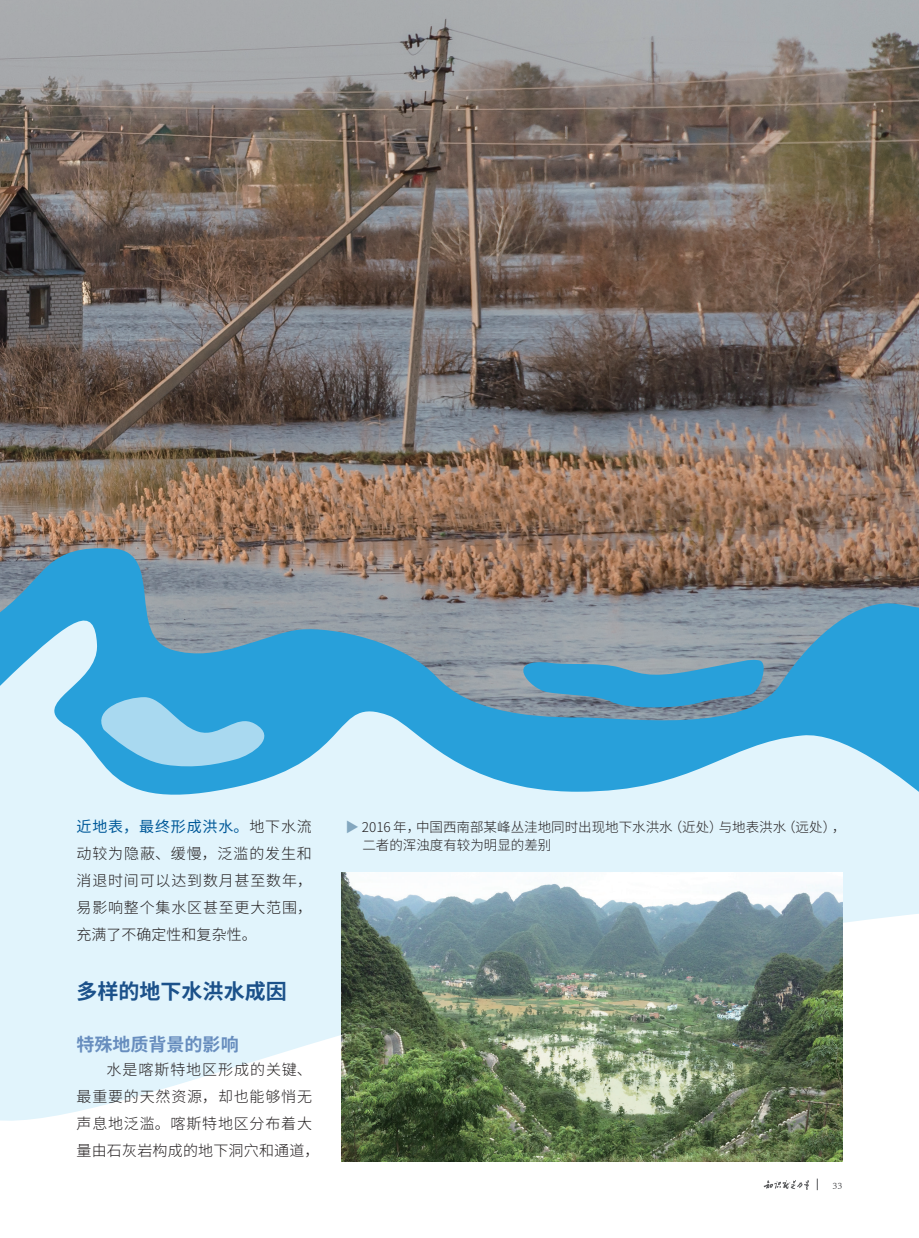
<style>
.page{position:relative;width:919px;height:1238px;background:#fff}
.page>*{position:absolute;margin:0;border:0;box-sizing:border-box;transform-origin:0 0}
.t1{font:700 21px "Source Han Sans CN";color:#1b518a}
.t2{font:700 18px "Source Han Sans CN";color:#678dbe}
.t3{font:300 15px/27px "Source Han Sans CN";letter-spacing:.055em;color:#231f20;text-align:justify}
.t4{font:300 13.5px/18px "Source Han Sans CN";color:#231f20}
.t5{font:12.6px "Daun Penh";color:#57585a;scale:1.06 1}
.s1{font-weight:400;color:#005999}
.s2{font-weight:700;color:#83a7bf}
</style>
<div class="page">
<svg style="left:763px;top:1180px;width:46px;height:9px"></svg>
<svg style="left:816px;top:1178px;width:1px;height:12px"></svg>
<svg style="left:0;top:918px;width:878px;height:244px;fill:#e1f4fc"></svg>
<svg style="left:0;top:735px;width:918px;height:183px;fill:#e1f4fc"></svg>
<img style="left:0;top:0;width:918px;height:735px">
<svg style="left:501px;top:656px;width:268px;height:53px"></svg>
<svg style="left:100px;top:697px;width:166px;height:70px"></svg>
<img style="left:342px;top:872px;width:500px;height:289px">
<p class="t3" style="left:77px;top:813px;width:237px"><span class="s1">近地表，最终形成洪水。</span>地下水流动较为隐蔽、缓慢，泛滥的发生和消退时间可以达到数月甚至数年，易影响整个集水区甚至更大范围，充满了不确定性和复杂性。</p>
<h1 class="t1" style="left:77px;top:979px;width:212px">多样的地下水洪水成因</h1>
<p class="t2" style="left:77px;top:1033px;width:164px">特殊地质背景的影响</p>
<p class="t3" style="left:77px;top:1056px;width:244px;text-align:left;text-indent:30px">水是喀斯特地区形成的关键、最重要的天然资源，却也能够悄无声息地泛滥。喀斯特地区分布着大量由石灰岩构成的地下洞穴和通道，</p>
<p class="t4" style="left:362px;top:818px;width:484px;text-indent:-17px"><span class="s2">▶</span> 2016 年，中国西南部某峰丛洼地同时出现地下水洪水（近处）与地表洪水（远处），二者的浑浊度有较为明显的差别</p>
<p class="t5" style="left:832px;top:1175px;width:10px">33</p>
</div>
